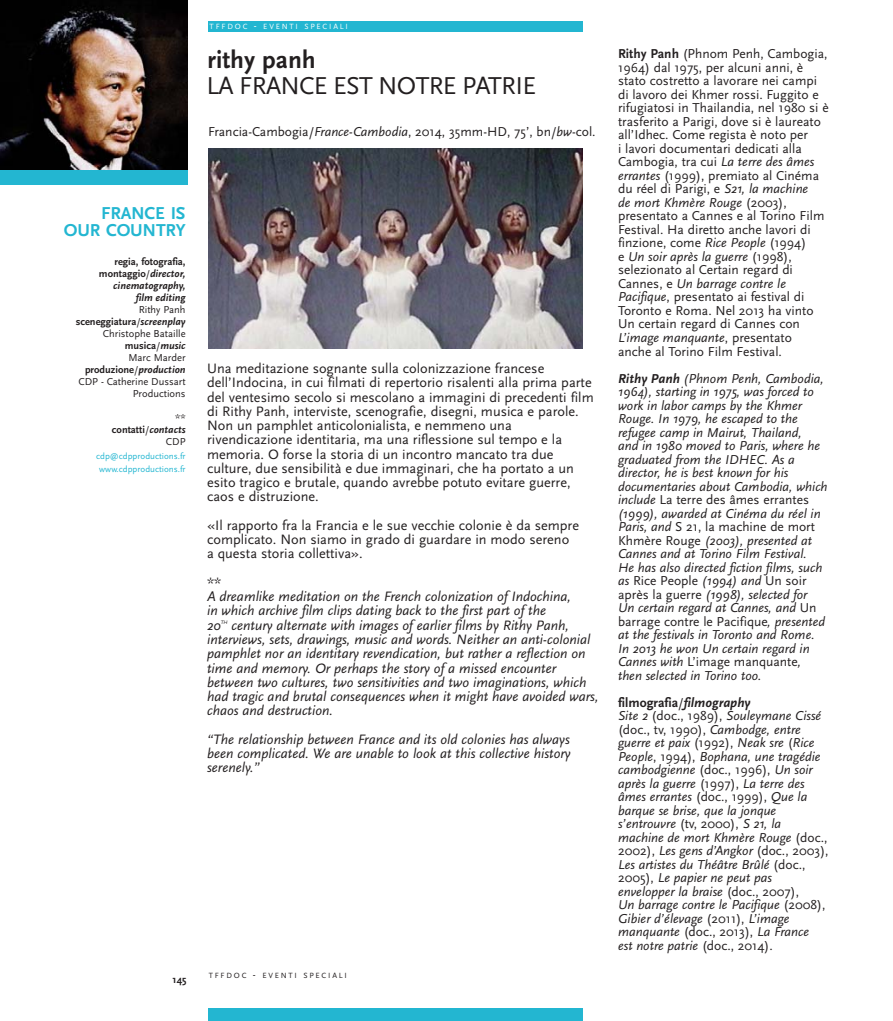
<style>
.page{position:relative;width:893px;height:1021px;background:#fff}
.page>*{position:absolute;margin:0;border:0;box-sizing:border-box;transform-origin:0 0}
.t1{font:25.5px "Scala Sans";letter-spacing:-.03em;color:#231f20}
.t2{font:700 25.5px "Scala Sans";color:#231f20}
.t3{font:700 18px/17.2px "Scala Sans";letter-spacing:-.015em;color:#23b6d1;text-align:right}
.t4{font:14.25px/14.2px "Scala Sans";color:#231f20}
.t5{font:italic 14.25px/14.2px "Scala Sans";color:#231f20}
.t6{font:italic 13.5px/13.5px "Scala Sans";color:#231f20}
.t7{font:13.5px/13.5px "Scala Sans";color:#231f20}
.t8{font:10.5px/12px "Scala Sans";color:#231f20;text-align:right}
.t9{font:italic 700 10.5px/12px "Scala Sans";color:#231f20;text-align:right}
.t10{font:700 10.5px/12px "Scala Sans";color:#231f20;text-align:right}
.t11{font:9px/13.5px "Scala Sans";color:#23b6d1;text-align:center}
.t12{font:7.8px "Scala Sans";letter-spacing:.23em;color:#231f20}
.t13{font:7.8px "Scala Sans";letter-spacing:.23em;color:#fff}
.t14{font:italic 5.4px "Scala Sans";color:#231f20}
.s1{font-size:10.5px}
.s2{font-style:italic}
.s3{font-style:normal}
.s4{font-weight:400;font-style:normal}
.s5{font-weight:700}
.s6{font-weight:700;font-style:italic}
.s7{font-weight:400}
.s8{font-weight:700;font-style:normal}
</style>
<div class="page">
<img style="left:208px;top:148px;width:375px;height:200px">
<img style="left:0;top:0;width:187px;height:171px">
<div style="left:0;top:171px;width:187px;height:14px;background:#23b6d1"></div>
<div style="left:208px;top:21px;width:375px;height:11px;background:#23b6d1"></div>
<div style="left:208px;top:1008px;width:375px;height:12px;background:#23b6d1"></div>
<p class="t13" style="left:210px;top:23px;width:140px">TFFDOC <span class="s1">-</span> EVENTI SPECIALI</p>
<h1 class="t2" style="left:207px;top:49px;width:110px">rithy panh</h1>
<h1 class="t1" style="left:207px;top:75px;width:331px">LA FRANCE EST NOTRE PATRIE</h1>
<p class="t7" style="left:208px;top:126px;width:389px">Francia-Cambogia/<span class="s2">France-Cambodia</span>, 2014, 35mm-HD, 75’, bn/<span class="s2">bw</span>-col.</p>
<h2 class="t3" style="left:64px;top:206px;width:123px">FRANCE IS<br>OUR COUNTRY</h2>
<p class="t9" style="left:99px;top:257px;width:88px"><span class="s3">regia, fotografia, montaggio</span><span class="s4">/</span>director, cinematography, film editing</p>
<p class="t8" style="left:76px;top:305px;width:111px">Rithy Panh <span class="s5">sceneggiatura</span>/<span class="s6">screenplay<br></span>Christophe Bataille <span class="s5">musica</span>/<span class="s6">music<br></span>Marc Marder <span class="s5">produzione</span>/<span class="s6">production<br></span>CDP - Catherine Dussart<br>Productions</p>
<p class="t10" style="left:112px;top:413px;width:75px"><span class="s7">** </span>contatti<span class="s7">/</span><span class="s2">contacts<br></span><span class="s7">CDP</span></p>
<p class="t11" style="left:96px;top:450px;width:91px">cdp@cdpproductions.fr www.cdpproductions.fr</p>
<p class="t4" style="left:207px;top:362px;width:388px">Una meditazione sognante sulla colonizzazione francese dell’Indocina, in cui filmati di repertorio risalenti alla prima parte del ventesimo secolo si mescolano a immagini di precedenti film di Rithy Panh, interviste, scenografie, disegni, musica e parole.<br>Non un pamphlet anticolonialista, e nemmeno una rivendicazione identitaria, ma una riflessione sul tempo e la memoria. O forse la storia di un incontro mancato tra due culture, due sensibilità e due immaginari, che ha portato a un esito tragico e brutale, quando avrebbe potuto evitare guerre, caos e distruzione.</p>
<p class="t4" style="left:207px;top:519px;width:373px">«Il rapporto fra la Francia e le sue vecchie colonie è da sempre complicato. Non siamo in grado di guardare in modo sereno a questa storia collettiva».</p>
<p class="t4" style="left:207px;top:576px;width:16px">**</p>
<p class="t5" style="left:207px;top:590px;width:366px">A dreamlike meditation on the French colonization of Indochina, in which archive film clips dating back to the first part of the<br>20</p>
<p class="t5" style="left:207px;top:619px;width:393px;text-indent:25px">century alternate with images of earlier films by Rithy Panh, interviews, sets, drawings, music and words. Neither an anti-colonial pamphlet nor an identitary revendication, but rather a reflection on time and memory. Or perhaps the story of a missed encounter between two cultures, two sensitivities and two imaginations, which had tragic and brutal consequences when it might have avoided wars, chaos and destruction.</p>
<p class="t5" style="left:207px;top:733px;width:365px;text-align:justify">“The relationship between France and its old colonies has always been complicated. We are unable to look at this collective history serenely.”</p>
<p class="t14" style="left:221px;top:620px;width:8px">TH</p>
<p class="t10" style="left:173px;top:973px;width:15px">145</p>
<p class="t12" style="left:209px;top:972px;width:140px">TFFDOC <span class="s1">-</span> EVENTI SPECIALI</p>
<p class="t7" style="left:618px;top:48px;width:212px"><span class="s5">Rithy Panh</span> (Phnom Penh, Cambogia, 1964) dal 1975, per alcuni anni, è stato costretto a lavorare nei campi di lavoro dei Khmer rossi. Fuggito e rifugiatosi in Thailandia, nel 1980 si è trasferito a Parigi, dove si è laureato all’Idhec. Come regista è noto per<br>i lavori documentari dedicati alla Cambogia, tra cui <span class="s2">La terre des âmes errantes</span> (1999), premiato al Cinéma du réel di Parigi, e <span class="s2">S21, la machine<br>de mort Khmère Rouge</span> (2003), presentato a Cannes e al Torino Film Festival. Ha diretto anche lavori di finzione, come <span class="s2">Rice People</span> (1994)<br>e <span class="s2">Un soir après la guerre</span> (1998), selezionato al Certain regard di Cannes, e <span class="s2">Un barrage contre le Pacifique</span>, presentato ai festival di Toronto e Roma. Nel 2013 ha vinto Un certain regard di Cannes con <span class="s2">L’image manquante</span>, presentato<br>anche al Torino Film Festival.</p>
<p class="t6" style="left:618px;top:372px;width:211px"><span class="s5">Rithy Panh</span> (Phnom Penh, Cambodia, 1964), starting in 1975, was forced to work in labor camps by the Khmer Rouge. In 1979, he escaped to the refugee camp in Mairut, Thailand,<br>and in 1980 moved to Paris, where he graduated from the IDHEC. As a director, he is best known for his documentaries about Cambodia, which include <span class="s3">La terre des âmes errantes </span>(1999), awarded at Cinéma du réel in Paris, and <span class="s3">S 21, la machine de mort Khmère Rouge</span> (2003), presented at Cannes and at Torino Film Festival.<br>He has also directed fiction films, such as <span class="s3">Rice People</span> (1994) and <span class="s3">Un soir après la guerre</span> (1998), selected for<br>Un certain regard at Cannes, and <span class="s3">Un barrage contre le Pacifique</span>, presented at the festivals in Toronto and Rome.<br>In 2013 he won Un certain regard in Cannes with <span class="s3">L’image manquante</span>, then selected in Torino too.</p>
<p class="t6" style="left:618px;top:696px;width:212px"><span class="s8">filmografia</span><span class="s3">/</span><span class="s5">filmography<br></span>Site 2 <span class="s3">(doc., 1989),</span> Souleymane Cissé <span class="s3">(doc., tv, 1990),</span> Cambodge, entre guerre et paix <span class="s3">(1992),</span> Neak sre <span class="s3">(</span>Rice People<span class="s3">, 1994),</span> Bophana, une tragédie cambodgienne <span class="s3">(doc., 1996),</span> Un soir après la guerre <span class="s3">(1997),</span> La terre des âmes errantes <span class="s3">(doc., 1999),</span> Que la barque se brise, que la jonque s’entrouvre <span class="s3">(tv, 2000),</span> S 21, la machine de mort Khmère Rouge <span class="s3">(doc., 2002),</span> Les gens d’Angkor <span class="s3">(doc., 2003), </span>Les artistes du Théâtre Brûlé <span class="s3">(doc., 2005),</span> Le papier ne peut pas envelopper la braise <span class="s3">(doc., 2007),<br></span>Un barrage contre le Pacifique <span class="s3">(2008), </span>Gibier d’élevage <span class="s3">(2011),</span> L’image manquante <span class="s3">(doc., 2013),</span> La France<br>est notre patrie <span class="s3">(doc., 2014).</span></p>
</div>
